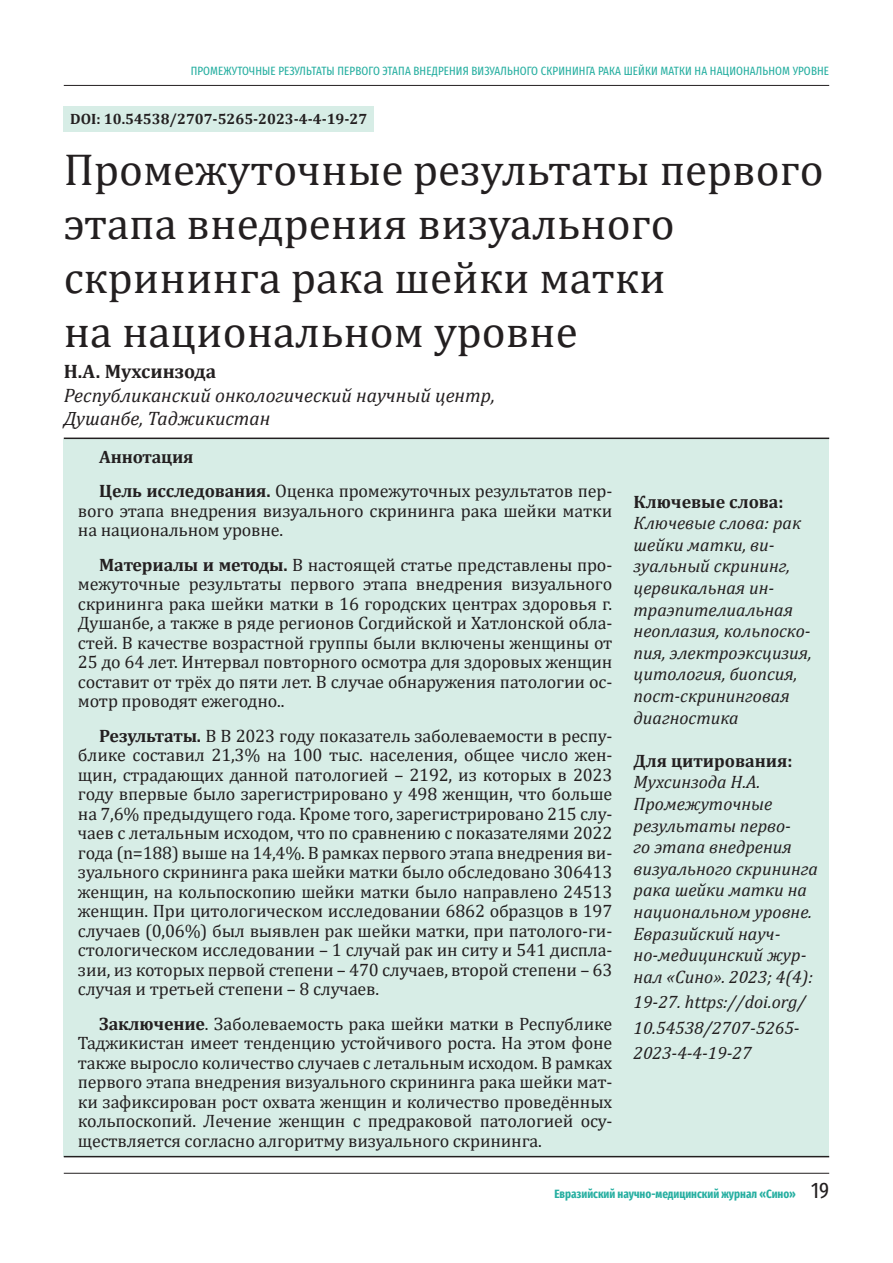
<style>
.page{position:relative;width:893px;height:1263px;background:#fff}
.page>*{position:absolute;margin:0;border:0;box-sizing:border-box;transform-origin:0 0}
.t1{font:45px/54px "Cambria";color:#231f20}
.t2{font:italic 19.5px/23.4px "Cambria";color:#231f20}
.t3{font:700 19.5px "Cambria";color:#231f20}
.t4{font:18px/19.5px "Cambria";letter-spacing:-.01em;color:#231f20;text-align:justify}
.t5{font:italic 18px/21.6px "Cambria";color:#231f20}
.t6{font:700 18px "Cambria";color:#231f20}
.t7{font:700 15px "Cambria";color:#231f20}
.t8{font:12px "Fira Sans Compressed";letter-spacing:.01em;color:#27afa1}
.t9{font:700 12px "Fira Sans Compressed";color:#27afa1}
.s1{font-weight:700}
.s2{font-weight:400;font-size:22.5px;color:#231f20}
</style>
<div class="page">
<hr style="left:64px;top:85px;width:765px;height:1px;background:#231f20">
<hr style="left:64px;top:1173px;width:765px;height:1px;background:#231f20">
<div style="left:64px;top:439px;width:765px;height:718px;background:#d7ede6"></div>
<hr style="left:64px;top:438px;width:765px;height:1px;background:#231f20">
<hr style="left:64px;top:1156px;width:765px;height:1px;background:#231f20">
<div style="left:64px;top:106px;width:310px;height:26px;background:#d7ede6"></div>
<p class="t8" style="left:191px;top:62px;width:640px">ПРОМЕЖУТОЧНЫЕ РЕЗУЛЬТАТЫ ПЕРВОГО ЭТАПА ВНЕДРЕНИЯ ВИЗУАЛЬНОГО СКРИНИНГА РАКА ШЕЙКИ МАТКИ НА НАЦИОНАЛЬНОМ УРОВНЕ</p>
<p class="t7" style="left:70px;top:109px;width:299px">DOI: 10.54538/2707-5265-2023-4-4-19-27</p>
<h1 class="t1" style="left:64px;top:142px;width:761px">Промежуточные результаты первого этапа внедрения визуального скрининга рака шейки матки<br>на национальном уровне</h1>
<p class="t3" style="left:64px;top:358px;width:154px">Н.А. Мухсинзода</p>
<p class="t2" style="left:64px;top:383px;width:433px">Республиканский онкологический научный центр,<br>Душанбе, Таджикистан</p>
<p class="t4" style="left:99px;top:439px;width:515px;line-height:34.5px"><span class="s1">Аннотация<br>Цель исследования.</span> Оценка промежуточных результатов пер-</p>
<p class="t4" style="left:78px;top:501px;width:536px">вого этапа внедрения визуального скрининга рака шейки матки на национальном уровне.</p>
<p class="t4" style="left:78px;top:555px;width:536px;text-indent:21px"><span class="s1">Материалы и методы.</span> В настоящей статье представлены про&shy;межуточные результаты первого этапа внедрения визуального скрининга рака шейки матки в 16 городских центрах здоровья г.<br>Душанбе, а также в ряде регионов Согдийской и Хатлонской обла&shy;стей. В качестве возрастной группы были включены женщины от 25 до 64 лет. Интервал повторного осмотра для здоровых женщин составит от трёх до пяти лет. В случае обнаружения патологии ос&shy;мотр проводят ежегодно..</p>
<p class="t4" style="left:78px;top:726px;width:536px;text-indent:21px"><span class="s1">Результаты.</span> В В 2023 году показатель заболеваемости в респу&shy;блике составил 21,3% на 100 тыс. населения, общее число жен&shy;щин, страдающих данной патологией – 2192, из которых в 2023 году впервые было зарегистрировано у 498 женщин, что больше на 7,6% предыдущего года. Кроме того, зарегистрировано 215 слу&shy;чаев с летальным исходом, что по сравнению с показателями 2022 года (n=188) выше на 14,4%. В рамках первого этапа внедрения ви&shy;зуального скрининга рака шейки матки было обследовано 306413 женщин, на кольпоскопию шейки матки было направлено 24513 женщин. При цитологическом исследовании 6862 образцов в 197 случаев (0,06%) был выявлен рак шейки матки, при патолого-ги&shy;стологическом исследовании – 1 случай рак ин ситу и 541 диспла&shy;зии, из которых первой степени – 470 случаев, второй степени – 63 случая и третьей степени – 8 случаев.</p>
<p class="t4" style="left:78px;top:1014px;width:536px;text-indent:21px"><span class="s1">Заключение</span>. Заболеваемость рака шейки матки в Республике Таджикистан имеет тенденцию устойчивого роста. На этом фоне также выросло количество случаев с летальным исходом. В рамках первого этапа внедрения визуального скрининга рака шейки мат&shy;ки зафиксирован рост охвата женщин и количество проведённых кольпоскопий. Лечение женщин с предраковой патологией осу&shy;ществляется согласно алгоритму визуального скрининга.</p>
<p class="t6" style="left:634px;top:489px;width:151px">Ключевые слова:</p>
<p class="t5" style="left:634px;top:511px;width:180px">Ключевые слова: рак шейки матки, ви&shy;зуальный скрининг, цервикальная ин&shy;траэпителиальная неоплазия, кольпоско&shy;пия, электроэксцизия, цитология, биопсия, пост-скрининговая диагностика</p>
<p class="t6" style="left:634px;top:748px;width:161px">Для цитирования:</p>
<p class="t5" style="left:634px;top:771px;width:186px">Мухсинзода Н.А.<br>Промежуточные результаты перво-<br>го этапа внедрения визуального скрининга рака шейки матки на национальном уровне.<br>Евразийский науч&shy;но-медицинский жур&shy;нал «Сино». 2023; 4(4):</p>
<p class="t5" style="left:634px;top:989px;width:174px;line-height:25.5px">19-27. https://doi.org/<br>10.54538/2707-5265-<br>2023-4-4-19-27</p>
<p class="t9" style="left:554px;top:1184px;width:276px">Евразийский научно-медицинский журнал «Сино» <span class="s2">19</span></p>
</div>
